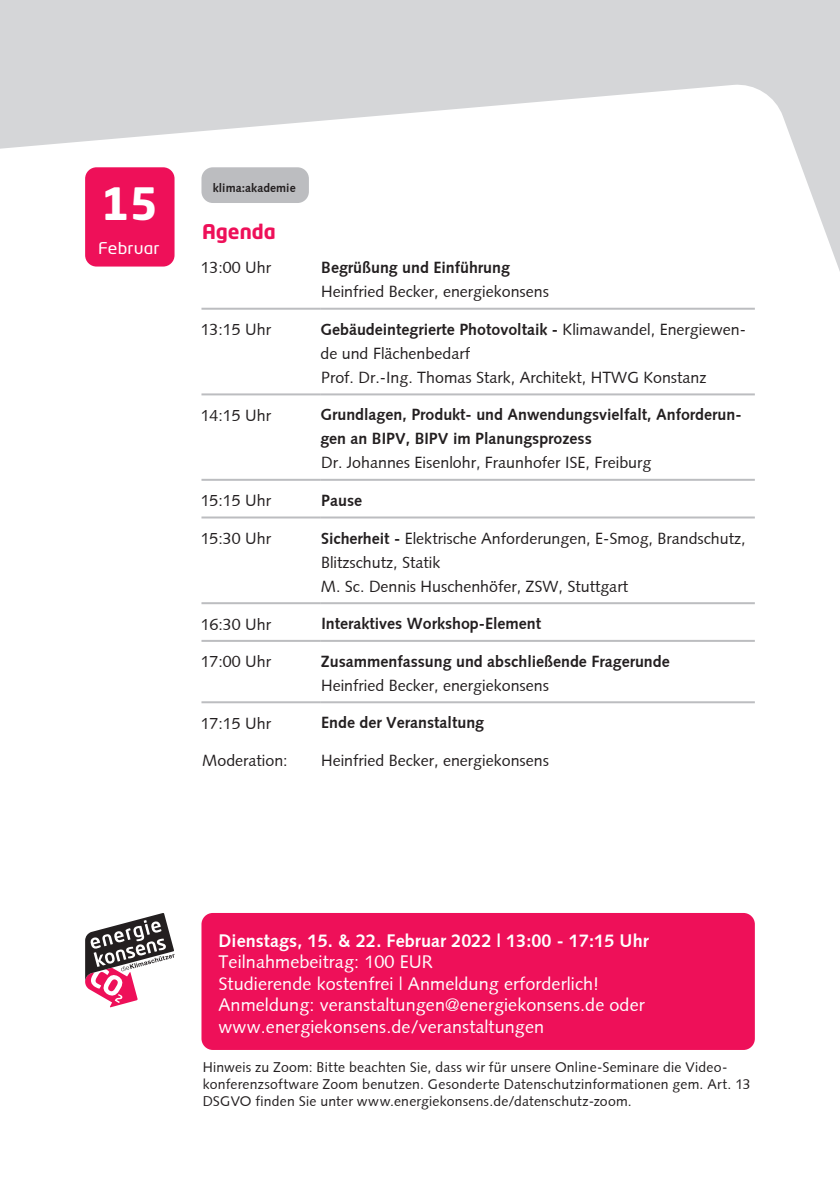
<style>
.page{position:relative;width:840px;height:1191px;background:#fff}
.page>*{position:absolute;margin:0;border:0;box-sizing:border-box;transform-origin:0 0}
.t1{font:700 44px "Neo Tech Std";color:#fff}
.t2{font:700 20px "Neo Tech Std";letter-spacing:.005em;color:#ee1059}
.t3{font:18px/21.6px "Syntaxroman";letter-spacing:.005em;color:#fff}
.t4{font:18px "Syntaxbold";letter-spacing:.005em;color:#fff}
.t5{font:16px/24px "Syntaxroman";color:#231f20}
.t6{font:16px/24px "Syntaxbold";color:#231f20}
.t7{font:16px "Neo Tech Std";letter-spacing:.005em;color:#fff;scale:1.11 1}
.t8{font:14px/16.8px "Syntaxroman";letter-spacing:.015em;color:#231f20}
.t9{font:12px "Syntaxbold";letter-spacing:.005em;color:#231f20}
.s1{font-family:"Syntaxbold"}
</style>
<div class="page">
<div style="left:0;top:0;width:839px;height:285px;background:#d5d6d8"></div>
<svg style="left:0;top:84px;width:839px;height:201px;fill:#fff"></svg>
<svg style="left:85px;top:913px;width:89px;height:94px"></svg>
<div style="left:201px;top:913px;width:553px;height:137px;background:#ee1059;border-radius:11px"></div>
<div style="left:201px;top:167px;width:108px;height:36px;background:#bcbdc0;border-radius:11px"></div>
<hr style="left:201px;top:308px;width:119px;height:2px;background:#bcbdc0">
<hr style="left:320px;top:308px;width:434px;height:2px;background:#bcbdc0">
<hr style="left:201px;top:393px;width:119px;height:2px;background:#bcbdc0">
<hr style="left:320px;top:393px;width:434px;height:2px;background:#bcbdc0">
<hr style="left:201px;top:479px;width:119px;height:2px;background:#bcbdc0">
<hr style="left:320px;top:479px;width:434px;height:2px;background:#bcbdc0">
<hr style="left:201px;top:516px;width:119px;height:2px;background:#bcbdc0">
<hr style="left:320px;top:516px;width:434px;height:2px;background:#bcbdc0">
<hr style="left:201px;top:602px;width:119px;height:2px;background:#bcbdc0">
<hr style="left:320px;top:602px;width:434px;height:2px;background:#bcbdc0">
<hr style="left:201px;top:640px;width:119px;height:2px;background:#bcbdc0">
<hr style="left:320px;top:640px;width:434px;height:2px;background:#bcbdc0">
<hr style="left:201px;top:701px;width:119px;height:2px;background:#bcbdc0">
<hr style="left:320px;top:701px;width:434px;height:2px;background:#bcbdc0">
<div style="left:85px;top:167px;width:89px;height:99px;background:#ee1059;border-radius:11px"></div>
<p class="t1" style="left:101px;top:175px;width:58px">15</p>
<p class="t7" style="left:98px;top:238px;width:57px">Februar</p>
<p class="t9" style="left:213px;top:181px;width:84px">klima:akademie</p>
<p class="t2" style="left:202px;top:219px;width:75px">Agenda</p>
<p class="t5" style="left:200px;top:256px;width:72px">13:00 Uhr</p>
<p class="t6" style="left:321px;top:256px;width:190px">Begrüßung und Einführung</p>
<p class="t5" style="left:321px;top:280px;width:229px">Heinfried Becker, energiekonsens</p>
<p class="t5" style="left:200px;top:317px;width:72px">13:15 Uhr</p>
<p class="t5" style="left:320px;top:317px;width:427px"><span class="s1">Gebäudeintegrierte Photovoltaik -</span> Klimawandel, Energiewen&shy;de und Flächenbedarf</p>
<p class="t5" style="left:321px;top:365px;width:386px">Prof. Dr.‐Ing. Thomas Stark, Architekt, HTWG Konstanz</p>
<p class="t5" style="left:200px;top:403px;width:72px">14:15 Uhr</p>
<p class="t6" style="left:320px;top:403px;width:422px">Grundlagen, Produkt- und Anwendungsvielfalt, Anforderun&shy;gen an BIPV, BIPV im Planungsprozess</p>
<p class="t5" style="left:321px;top:451px;width:331px">Dr. Johannes Eisenlohr, Fraunhofer ISE, Freiburg</p>
<p class="t5" style="left:200px;top:488px;width:72px">15:15 Uhr</p>
<p class="t6" style="left:321px;top:488px;width:42px">Pause</p>
<p class="t5" style="left:200px;top:526px;width:72px">15:30 Uhr</p>
<p class="t5" style="left:321px;top:526px;width:426px"><span class="s1">Sicherheit -</span> Elektrische Anforderungen, E-Smog, Brandschutz,<br>Blitzschutz, Statik</p>
<p class="t5" style="left:321px;top:574px;width:308px">M. Sc. Dennis Huschenhöfer, ZSW, Stuttgart</p>
<p class="t5" style="left:200px;top:612px;width:72px">16:30 Uhr</p>
<p class="t6" style="left:321px;top:612px;width:221px">Interaktives Workshop-Element</p>
<p class="t5" style="left:200px;top:649px;width:72px">17:00 Uhr</p>
<p class="t6" style="left:321px;top:649px;width:350px">Zusammenfassung und abschließende Fragerunde</p>
<p class="t5" style="left:321px;top:673px;width:229px">Heinfried Becker, energiekonsens</p>
<p class="t5" style="left:200px;top:711px;width:72px">17:15 Uhr</p>
<p class="t6" style="left:321px;top:711px;width:164px">Ende der Veranstaltung</p>
<p class="t5" style="left:202px;top:749px;width:87px">Moderation:</p>
<p class="t5" style="left:321px;top:749px;width:229px">Heinfried Becker, energiekonsens</p>
<p class="t4" style="left:218px;top:930px;width:431px">Dienstags, 15. &amp; 22. Februar 2022 | 13:00 - 17:15 Uhr</p>
<p class="t3" style="left:218px;top:951px;width:216px">Teilnahmebeitrag: 100 EUR</p>
<p class="t3" style="left:218px;top:972px;width:427px">Studierende kostenfrei | Anmeldung erforderlich!<br>Anmeldung: veranstaltungen@energiekonsens.de oder</p>
<p class="t3" style="left:218px;top:1016px;width:327px">www.energiekonsens.de/veranstaltungen</p>
<p class="t8" style="left:202px;top:1059px;width:549px">Hinweis zu Zoom: Bitte beachten Sie, dass wir für unsere Online-Seminare die Video&shy;konferenzsoftware Zoom benutzen. Gesonderte Datenschutzinformationen gem. Art. 13<br>DSGVO finden Sie unter www.energiekonsens.de/datenschutz-zoom.</p>
</div>
